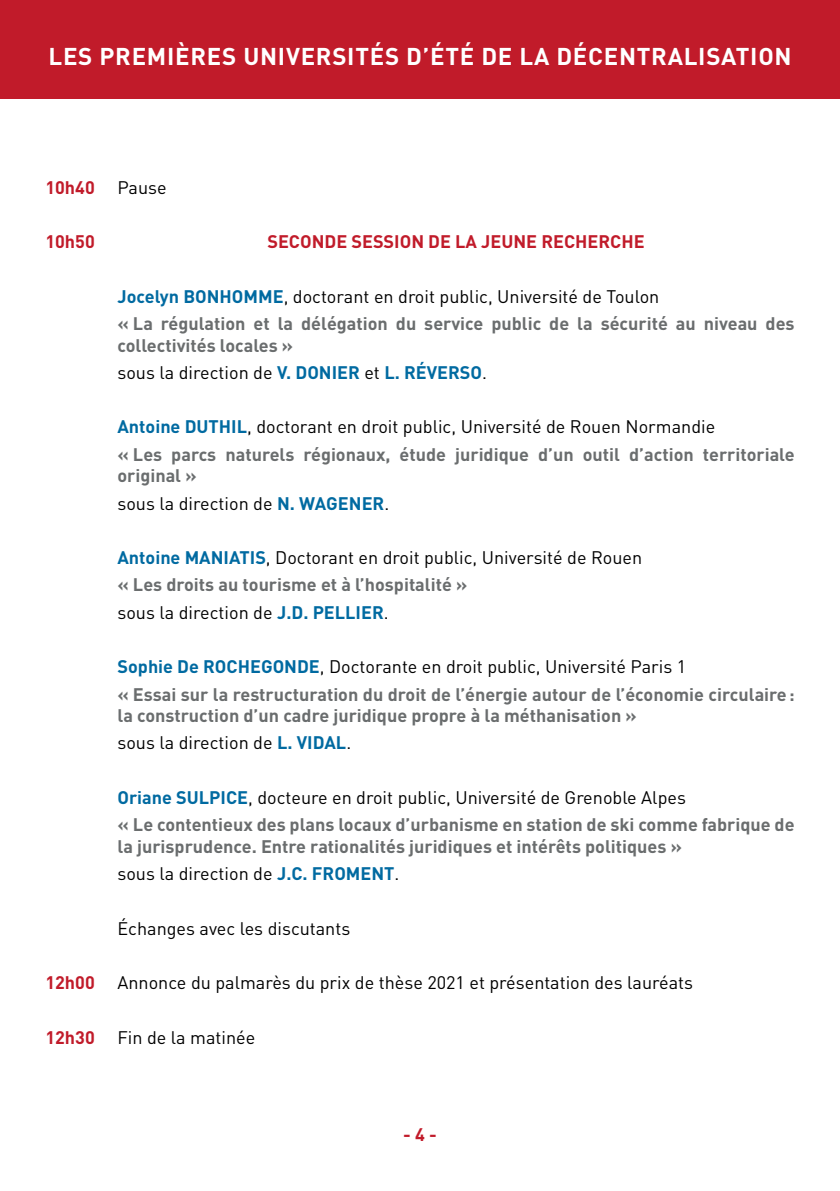
<style>
.page{position:relative;width:840px;height:1191px;background:#fff}
.page>*{position:absolute;margin:0;border:0;box-sizing:border-box;transform-origin:0 0}
.t1{font:700 24px "DIN";letter-spacing:.03em;color:#fff}
.t2{font:700 18px/27.2px "DIN";color:#6a6d6e}
.t3{font:18px/27.2px "DIN";color:#000}
.t4{font:700 18px "DIN";color:#c11b2a}
.s1{color:#006aa1}
.s2{font-weight:400;color:#000}
.s3{font-weight:700;color:#6a6d6e}
.s4{font-weight:700;color:#006aa1}
</style>
<div class="page">
<div style="left:0;top:0;width:839px;height:99px;background:#c11b2a"></div>
<h1 class="t1" style="left:48px;top:41px;width:744px">LES PREMIÈRES UNIVERSITÉS D’ÉTÉ DE LA DÉCENTRALISATION</h1>
<p class="t4" style="left:45px;top:175px;width:51px">10h40</p>
<p class="t3" style="left:117px;top:173px;width:51px">Pause</p>
<p class="t4" style="left:45px;top:230px;width:51px">10h50</p>
<p class="t4" style="left:267px;top:230px;width:378px">SECONDE SESSION DE LA JEUNE RECHERCHE</p>
<p class="t2" style="left:117px;top:282px;width:678px"><span class="s1">Jocelyn BONHOMME</span><span class="s2">, doctorant en droit public, Université de Toulon<br></span>« La régulation et la délégation du service public de la sécurité au niveau des</p>
<p class="t2" style="left:117px;top:331px;width:371px">collectivités locales »<br><span class="s2">sous la direction de</span> <span class="s1">V. DONIER</span> <span class="s2">et</span> <span class="s1">L. RÉVERSO</span><span class="s2">.</span></p>
<p class="t2" style="left:117px;top:412px;width:678px"><span class="s1">Antoine DUTHIL</span><span class="s2">, doctorant en droit public, Université de Rouen Normandie<br></span>« Les parcs naturels régionaux, étude juridique d’un outil d’action territoriale</p>
<p class="t3" style="left:117px;top:462px;width:273px"><span class="s3">original »<br></span>sous la direction de <span class="s4">N. WAGENER</span>.</p>
<p class="t3" style="left:117px;top:544px;width:526px"><span class="s4">Antoine MANIATIS</span>, Doctorant en droit public, Université de Rouen <span class="s3">« Les droits au tourisme et à l’hospitalité »<br></span>sous la direction de <span class="s4">J.D. PELLIER</span>.</p>
<p class="t2" style="left:117px;top:652px;width:678px"><span class="s1">Sophie De ROCHEGONDE</span><span class="s2">, Doctorante en droit public, Université Paris 1<br></span>« Essai sur la restructuration du droit de l’énergie autour de l’économie circulaire:</p>
<p class="t2" style="left:117px;top:701px;width:520px">la construction d’un cadre juridique propre à la méthanisation » <span class="s2">sous la direction de</span> <span class="s1">L. VIDAL</span><span class="s2">.</span></p>
<p class="t2" style="left:117px;top:783px;width:678px"><span class="s1">Oriane SULPICE</span><span class="s2">, docteure en droit public, Université de Grenoble Alpes<br></span>« Le contentieux des plans locaux d’urbanisme en station de ski comme fabrique de</p>
<p class="t2" style="left:117px;top:832px;width:565px">la jurisprudence. Entre rationalités juridiques et intérêts politiques » <span class="s2">sous la direction de</span> <span class="s1">J.C. FROMENT</span><span class="s2">.</span></p>
<p class="t3" style="left:117px;top:914px;width:234px">Échanges avec les discutants</p>
<p class="t4" style="left:45px;top:971px;width:51px">12h00</p>
<p class="t3" style="left:117px;top:969px;width:577px">Annonce du palmarès du prix de thèse 2021 et présentation des lauréats</p>
<p class="t4" style="left:45px;top:1025px;width:51px">12h30</p>
<p class="t3" style="left:117px;top:1023px;width:139px">Fin de la matinée</p>
<p class="t4" style="left:403px;top:1122px;width:35px">- 4 -</p>
</div>
